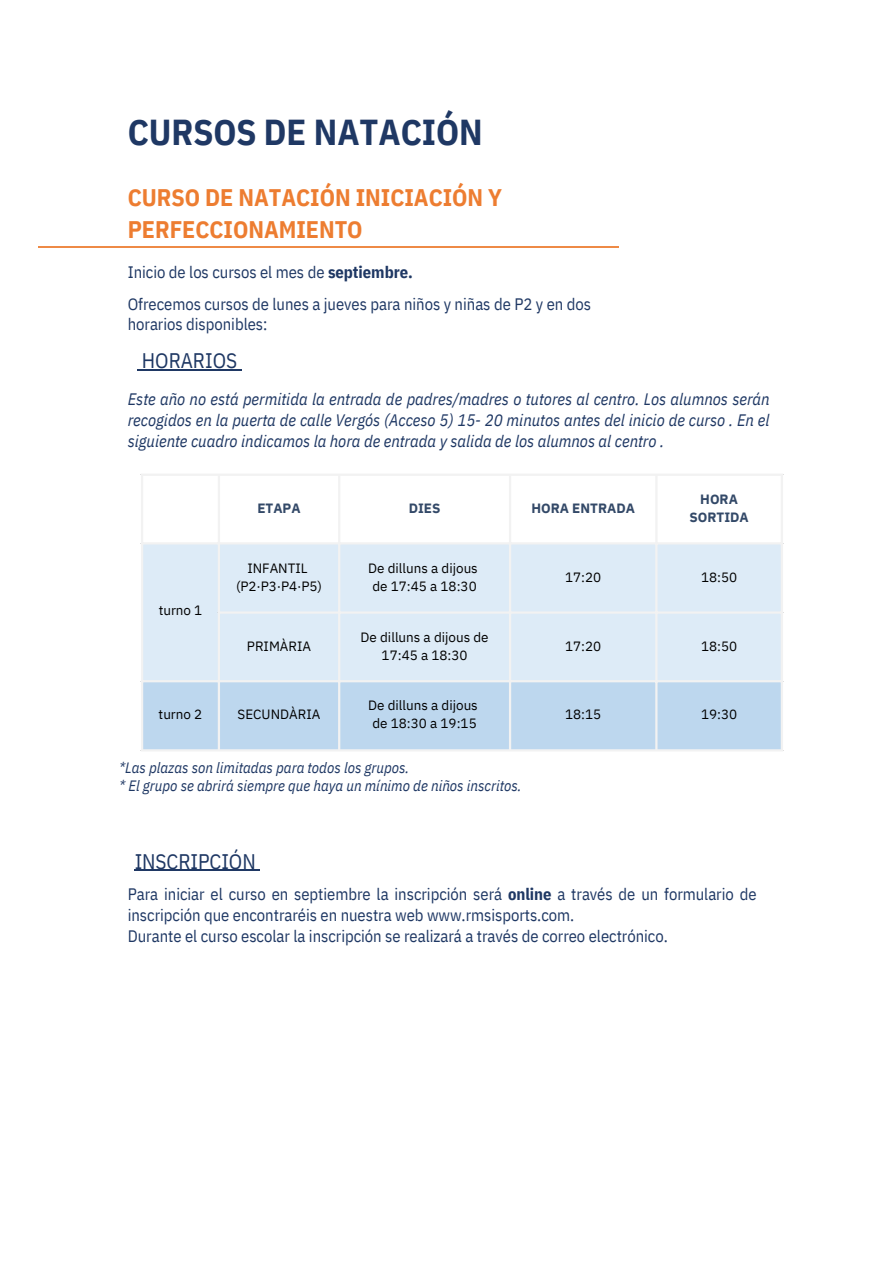
<style>
.page{position:relative;width:894px;height:1264px;background:#fff}
.page>*{position:absolute;margin:0;border:0;box-sizing:border-box;transform-origin:0 0}
.t1{font:700 36px "IBM Plex Sans Cond";color:#1f3864}
.t2{font:700 24px/32.7px "IBM Plex Sans Cond";color:#ed7d31}
.t3{font:21px "IBM Plex Sans Cond";color:#1f3864}
.t4{font:16.5px/21.3px "IBM Plex Sans Cond";color:#1f3864}
.t5{font:italic 16.5px/21.3px "IBM Plex Sans Cond";color:#1f3864;text-align:justify}
.t6{font:italic 15px "IBM Plex Sans Cond";color:#1f3864}
.t7{font:13.5px/17.9px "IBM Plex Sans";color:#000;text-align:center}
.t8{font:700 13.5px/17.9px "IBM Plex Sans";color:#334968;text-align:center}
.s1{font-weight:700}
</style>
<div class="page">
<img style="left:39px;top:247px;width:579px;height:1px">
<hr style="left:142px;top:369px;width:95px;height:1px;background:#1f3864">
<hr style="left:135px;top:869px;width:121px;height:2px;background:#1f3864">
<div style="left:143px;top:544px;width:637px;height:136px;background:#ddebf7"></div>
<div style="left:143px;top:682px;width:637px;height:67px;background:#bdd7ee"></div>
<hr style="left:141px;top:476px;width:2px;height:273px;background:#f2f2f2">
<hr style="left:218px;top:476px;width:2px;height:273px;background:#f2f2f2">
<hr style="left:338px;top:476px;width:2px;height:273px;background:#f2f2f2">
<hr style="left:509px;top:476px;width:2px;height:273px;background:#f2f2f2">
<hr style="left:655px;top:476px;width:2px;height:273px;background:#f2f2f2">
<hr style="left:780px;top:476px;width:2px;height:273px;background:#f2f2f2">
<hr style="left:141px;top:473px;width:641px;height:3px;background:#f2f2f2">
<hr style="left:141px;top:542px;width:641px;height:2px;background:#f2f2f2">
<hr style="left:218px;top:611px;width:564px;height:2px;background:#f2f2f2">
<hr style="left:141px;top:680px;width:641px;height:2px;background:#f2f2f2">
<hr style="left:141px;top:749px;width:641px;height:2px;background:#f2f2f2">
<h1 class="t1" style="left:128px;top:108px;width:356px">CURSOS DE NATACIÓN</h1>
<h2 class="t2" style="left:128px;top:180px;width:376px">CURSO DE NATACIÓN INICIACIÓN Y<br>PERFECCIONAMIENTO</h2>
<p class="t4" style="left:128px;top:262px;width:286px">Inicio de los cursos el mes de <span class="s1">septiembre.</span></p>
<p class="t4" style="left:128px;top:293px;width:464px">Ofrecemos cursos de lunes a jueves para niños y niñas de P2 y en dos</p>
<p class="t4" style="left:128px;top:313px;width:141px">horarios disponibles:</p>
<p class="t3" style="left:142px;top:347px;width:97px">HORARIOS</p>
<p class="t5" style="left:128px;top:388px;width:643px">Este año no está permitida la entrada de padres/madres o tutores al centro. Los alumnos serán recogidos en la puerta de calle Vergós (Acceso 5) 15- 20 minutos antes del inicio de curso . En el siguiente cuadro indicamos la hora de entrada y salida de los alumnos al centro .</p>
<p class="t8" style="left:257px;top:499px;width:45px">ETAPA</p>
<p class="t8" style="left:408px;top:499px;width:33px">DIES</p>
<p class="t8" style="left:531px;top:499px;width:105px">HORA ENTRADA</p>
<p class="t8" style="left:689px;top:490px;width:61px">HORA<br>SORTIDA</p>
<p class="t7" style="left:159px;top:601px;width:45px">turno 1</p>
<p class="t7" style="left:247px;top:558px;width:61px">INFANTIL</p>
<p class="t7" style="left:236px;top:576px;width:88px">(P2·P3·P4·P5)</p>
<p class="t7" style="left:368px;top:558px;width:111px">De dilluns a dijous</p>
<p class="t7" style="left:372px;top:576px;width:106px">de 17:45 a 18:30</p>
<p class="t7" style="left:565px;top:567px;width:38px">17:20</p>
<p class="t7" style="left:700px;top:567px;width:38px">18:50</p>
<p class="t7" style="left:247px;top:636px;width:66px">PRIMÀRIA</p>
<p class="t7" style="left:360px;top:627px;width:129px">De dilluns a dijous de<br>17:45 a 18:30</p>
<p class="t7" style="left:565px;top:636px;width:38px">17:20</p>
<p class="t7" style="left:700px;top:636px;width:38px">18:50</p>
<p class="t7" style="left:158px;top:705px;width:45px">turno 2</p>
<p class="t7" style="left:237px;top:705px;width:84px">SECUNDÀRIA</p>
<p class="t7" style="left:368px;top:696px;width:111px">De dilluns a dijous</p>
<p class="t7" style="left:372px;top:714px;width:106px">de 18:30 a 19:15</p>
<p class="t6" style="left:119px;top:757px;width:291px">*Las plazas son limitadas para todos los grupos.</p>
<p class="t6" style="left:119px;top:775px;width:404px">* El grupo se abrirá siempre que haya un mínimo de niños inscritos.</p>
<p class="t3" style="left:135px;top:847px;width:123px">INSCRIPCIÓN</p>
<h3 class="t7" style="left:565px;top:705px;width:38px">18:15</h3>
<p class="t7" style="left:700px;top:705px;width:38px">19:30</p>
<p class="t4" style="left:128px;top:882px;width:630px">Para iniciar el curso en septiembre la inscripción será <span class="s1">online</span> a través de un formulario de inscripción que encontraréis en nuestra web www.rmsisports.com.</p>
<h3 class="t4" style="left:128px;top:925px;width:541px">Durante el curso escolar la inscripción se realizará a través de correo electrónico.</h3>
</div>
